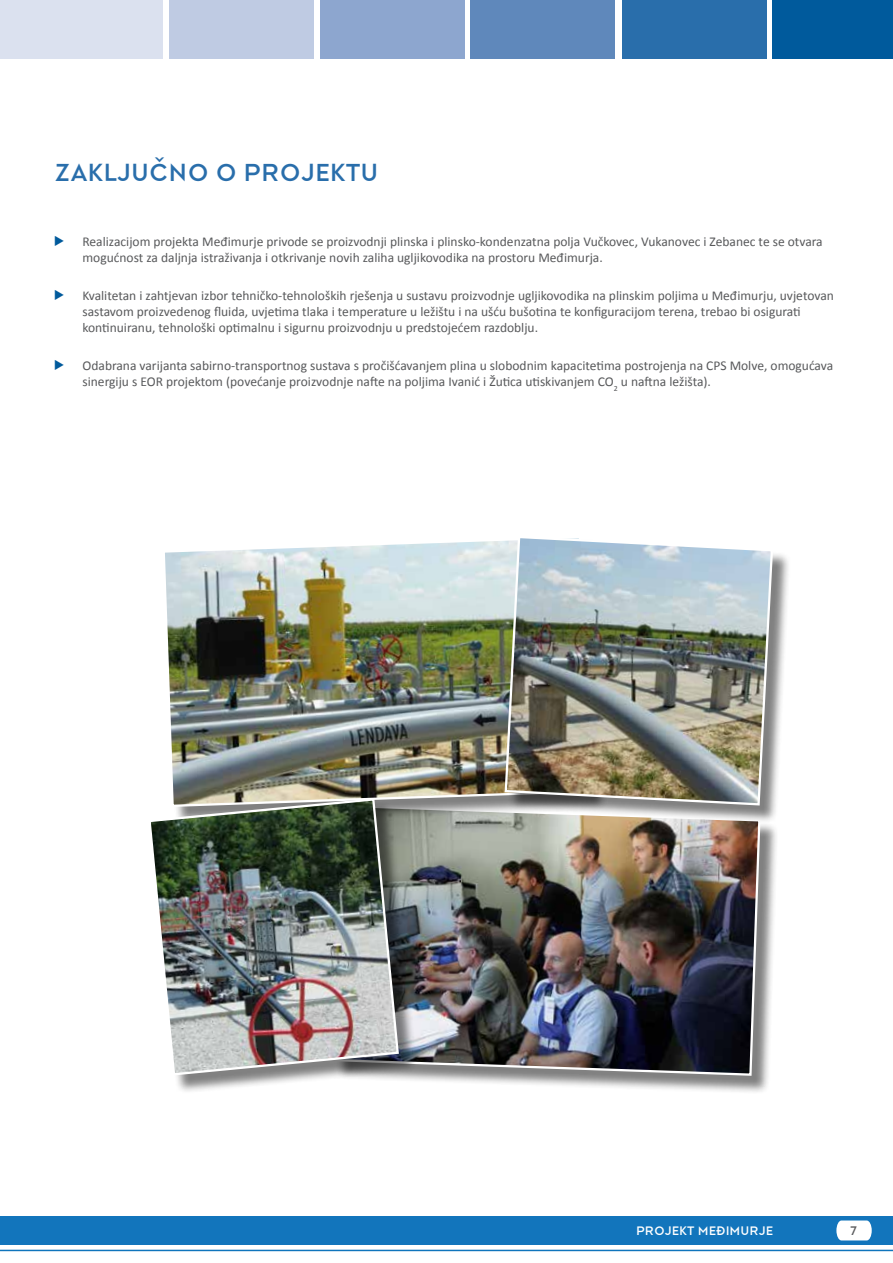
<style>
.page{position:relative;width:893px;height:1263px;background:#fff}
.page>*{position:absolute;margin:0;border:0;box-sizing:border-box;transform-origin:0 0}
.t1{font:24px "Molgroup";color:#296eab}
.t2{font:13.5px/16.2px "Calibri";color:#58595b}
.t3{font:13.5px "Apex New";color:#005a9c}
.t4{font:12px "Molgroup";color:#fff}
.t5{font:12px "Molgroup";color:#58595b}
</style>
<div class="page">
<div style="left:0;top:1216px;width:893px;height:28px;background:#1275bc"></div>
<hr style="left:0;top:1250px;width:893px;height:1px;background:#0f75bc">
<svg style="left:836px;top:1220px;width:36px;height:20px"></svg>
<div style="left:773px;top:0;width:120px;height:59px;background:#005a9c"></div>
<div style="left:622px;top:0;width:144px;height:59px;background:#296eab"></div>
<div style="left:471px;top:0;width:144px;height:59px;background:#5f88bb"></div>
<div style="left:321px;top:0;width:144px;height:59px;background:#8da6cf"></div>
<div style="left:170px;top:0;width:144px;height:59px;background:#bfcbe3"></div>
<div style="left:0;top:0;width:162px;height:59px;background:#dbe1ef"></div>
<div style="left:336px;top:807px;width:443px;height:287px;background:#000;opacity:.5"></div>
<img style="left:417px;top:824px;width:345px;height:253px">
<img style="left:165px;top:541px;width:342px;height:267px">
<div style="left:151px;top:801px;width:266px;height:293px;background:#000;opacity:.5"></div>
<img style="left:151px;top:797px;width:249px;height:280px">
<div style="left:507px;top:539px;width:284px;height:285px;background:#000;opacity:.5"></div>
<img style="left:503px;top:538px;width:271px;height:269px">
<h1 class="t1" style="left:54px;top:156px;width:326px">ZAKLJUČNO O PROJEKTU</h1>
<p class="t3" style="left:54px;top:232px;width:12px">▶</p>
<p class="t2" style="left:82px;top:233px;width:742px">Realizacijom projekta Međimurje privode se proizvodnji plinska i plinsko-kondenzatna polja Vučkovec, Vukanovec i Zebanec te se otvara mogućnost za daljnja istraživanja i otkrivanje novih zaliha ugljikovodika na prostoru Međimurja.</p>
<p class="t3" style="left:54px;top:286px;width:12px">▶</p>
<p class="t2" style="left:82px;top:287px;width:753px">Kvalitetan i zahtjevan izbor tehničko-tehnoloških rješenja u sustavu proizvodnje ugljikovodika na plinskim poljima u Međimurju, uvjetovan sastavom proizvedenog fluida, uvjetima tlaka i temperature u ležištu i na ušću bušotina te konfiguracijom terena, trebao bi osigurati kontinuiranu, tehnološki optimalnu i sigurnu proizvodnju u predstojećem razdoblju.</p>
<p class="t3" style="left:54px;top:356px;width:12px">▶</p>
<p class="t2" style="left:82px;top:357px;width:752px">Odabrana varijanta sabirno-transportnog sustava s pročišćavanjem plina u slobodnim kapacitetima postrojenja na CPS Molve, omogućava sinergiju s EOR projektom (povećanje proizvodnje nafte na poljima Ivanić i Žutica utiskivanjem CO<sub>2</sub> u naftna ležišta).</p>
<p class="t4" style="left:636px;top:1223px;width:139px">PROJEKT M EÐIMURJE</p>
<p class="t5" style="left:850px;top:1222px;width:9px">7</p>
</div>
